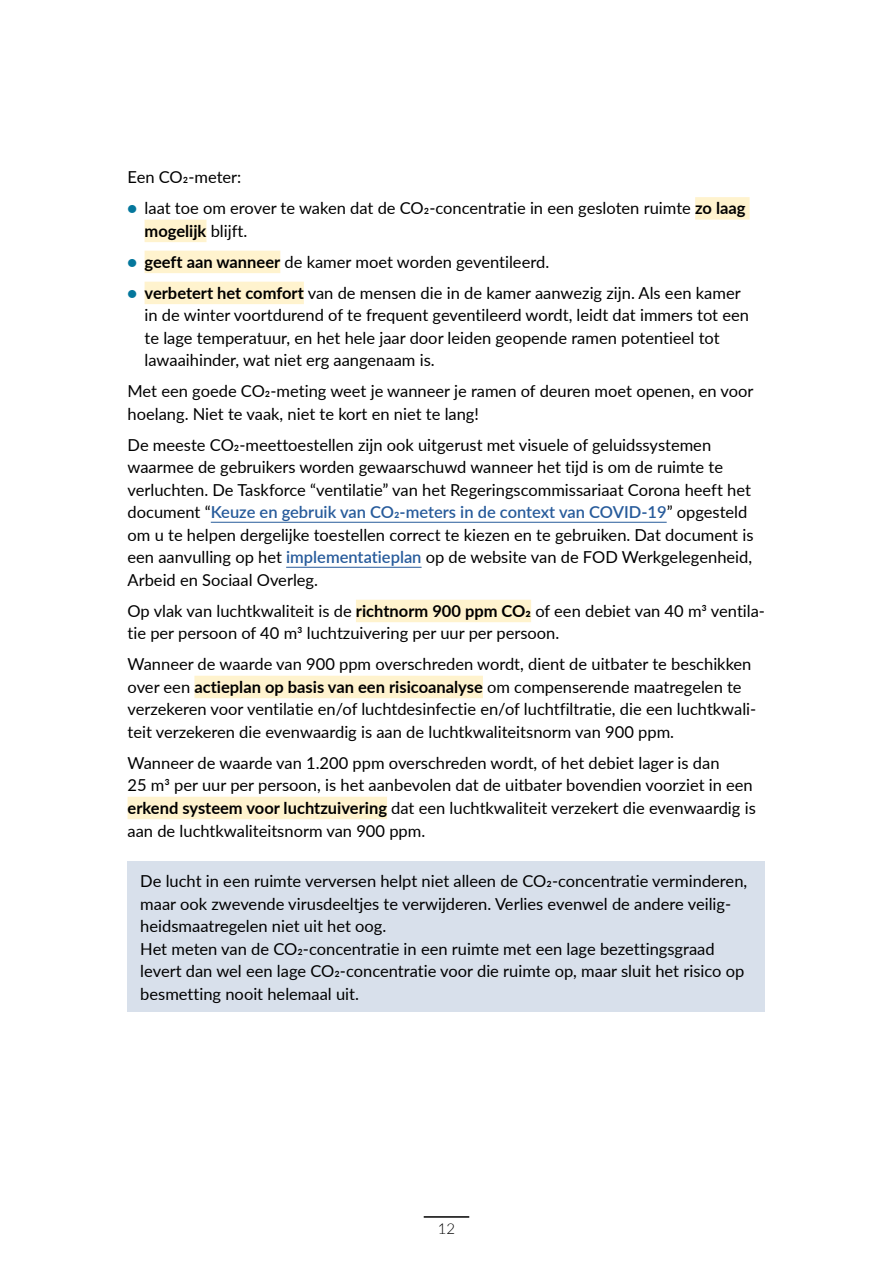
<style>
.page{position:relative;width:893px;height:1263px;background:#fff}
.page>*{position:absolute;margin:0;border:0;box-sizing:border-box;transform-origin:0 0}
.Body_text_Normal{font:16.5px/22.5px "Lato";color:#000}
.Body_text_bullet{font:16.5px/22.5px "Lato";color:#000}
.t1{font:300 15px "Lato";color:#000}
.s1{font-weight:900;color:#04779c}
.s2{font-weight:700}
.s3{font-weight:600;color:#275b9b}
</style>
<div class="page">
<hr style="left:424px;top:1216px;width:45px;height:2px;background:#000">
<div style="left:695px;top:197px;width:55px;height:23px;background:#fff3ce"></div>
<div style="left:145px;top:220px;width:61px;height:22px;background:#fff3ce"></div>
<div style="left:145px;top:251px;width:135px;height:22px;background:#fff3ce"></div>
<div style="left:145px;top:282px;width:159px;height:22px;background:#fff3ce"></div>
<hr style="left:211px;top:522px;width:456px;height:1px;background:#275b9b">
<hr style="left:286px;top:567px;width:136px;height:1px;background:#275b9b">
<div style="left:356px;top:600px;width:175px;height:22px;background:#fff3ce"></div>
<div style="left:194px;top:676px;width:289px;height:22px;background:#fff3ce"></div>
<div style="left:128px;top:797px;width:259px;height:22px;background:#fff3ce"></div>
<div style="left:128px;top:861px;width:637px;height:150px;background:#d8e0eb"></div>
<p class="Body_text_Normal" style="left:128px;top:165px;width:115px">Een CO2-meter:</p>
<p class="Body_text_bullet" style="left:145px;top:196px;width:602px;text-indent:-17px"><span class="s1">•</span> laat toe om erover te waken dat de CO2-concentratie in een gesloten ruimte <span class="s2">zo laag mogelijk</span> blijft.</p>
<p class="Body_text_bullet" style="left:128px;top:250px;width:423px"><span class="s1">•</span> <span class="s2">geeft aan wanneer</span> de kamer moet worden geventileerd.</p>
<p class="Body_text_bullet" style="left:145px;top:281px;width:606px;text-indent:-17px"><span class="s1">•</span> <span class="s2">verbetert het comfort</span> van de mensen die in de kamer aanwezig zijn. Als een kamer in de winter voortdurend of te frequent geventileerd wordt, leidt dat immers tot een te lage temperatuur, en het hele jaar door leiden geopende ramen potentieel tot lawaaihinder, wat niet erg aangenaam is.</p>
<p class="Body_text_Normal" style="left:128px;top:379px;width:627px">Met een goede CO2-meting weet je wanneer je ramen of deuren moet openen, en voor hoelang. Niet te vaak, niet te kort en niet te lang!</p>
<p class="Body_text_Normal" style="left:128px;top:433px;width:627px">De meeste CO2-meettoestellen zijn ook uitgerust met visuele of geluidssystemen waarmee de gebruikers worden gewaarschuwd wanneer het tijd is om de ruimte te verluchten. De Taskforce “ventilatie” van het Regeringscommissariaat Corona heeft het document “<span class="s3">Keuze en gebruik van CO2-meters in de context van COVID-19</span>” opgesteld om u te helpen dergelijke toestellen correct te kiezen en te gebruiken. Dat document is een aanvulling op het <span class="s3">implementatieplan</span> op de website van de FOD Werkgelegenheid, Arbeid en Sociaal Overleg.</p>
<p class="Body_text_Normal" style="left:128px;top:599px;width:639px">Op vlak van luchtkwaliteit is de <span class="s2">richtnorm 900 ppm CO2</span> of een debiet van 40 m3 ventila&shy;tie per persoon of 40 m3 luchtzuivering per uur per persoon.</p>
<p class="Body_text_Normal" style="left:128px;top:652px;width:630px">Wanneer de waarde van 900 ppm overschreden wordt, dient de uitbater te beschikken over een <span class="s2">actieplan op basis van een risicoanalyse</span> om compenserende maatregelen te verzekeren voor ventilatie en/of luchtdesinfectie en/of luchtfiltratie, die een luchtkwali&shy;teit verzekeren die evenwaardig is aan de luchtkwaliteitsnorm van 900 ppm.</p>
<p class="Body_text_Normal" style="left:128px;top:751px;width:630px">Wanneer de waarde van 1.200 ppm overschreden wordt, of het debiet lager is dan<br>25 m3 per uur per persoon, is het aanbevolen dat de uitbater bovendien voorziet in een <span class="s2">erkend systeem voor luchtzuivering</span> dat een luchtkwaliteit verzekert die evenwaardig is aan de luchtkwaliteitsnorm van 900 ppm.</p>
<p class="Body_text_Normal" style="left:140px;top:869px;width:608px">De lucht in een ruimte verversen helpt niet alleen de CO2-concentratie verminderen, maar ook zwevende virusdeeltjes te verwijderen. Verlies evenwel de andere veilig&shy;heidsmaatregelen niet uit het oog.<br>Het meten van de CO2-concentratie in een ruimte met een lage bezettingsgraad levert dan wel een lage CO2-concentratie voor die ruimte op, maar sluit het risico op besmetting nooit helemaal uit.</p>
<p class="t1" style="left:438px;top:1218px;width:19px">12</p>
</div>
